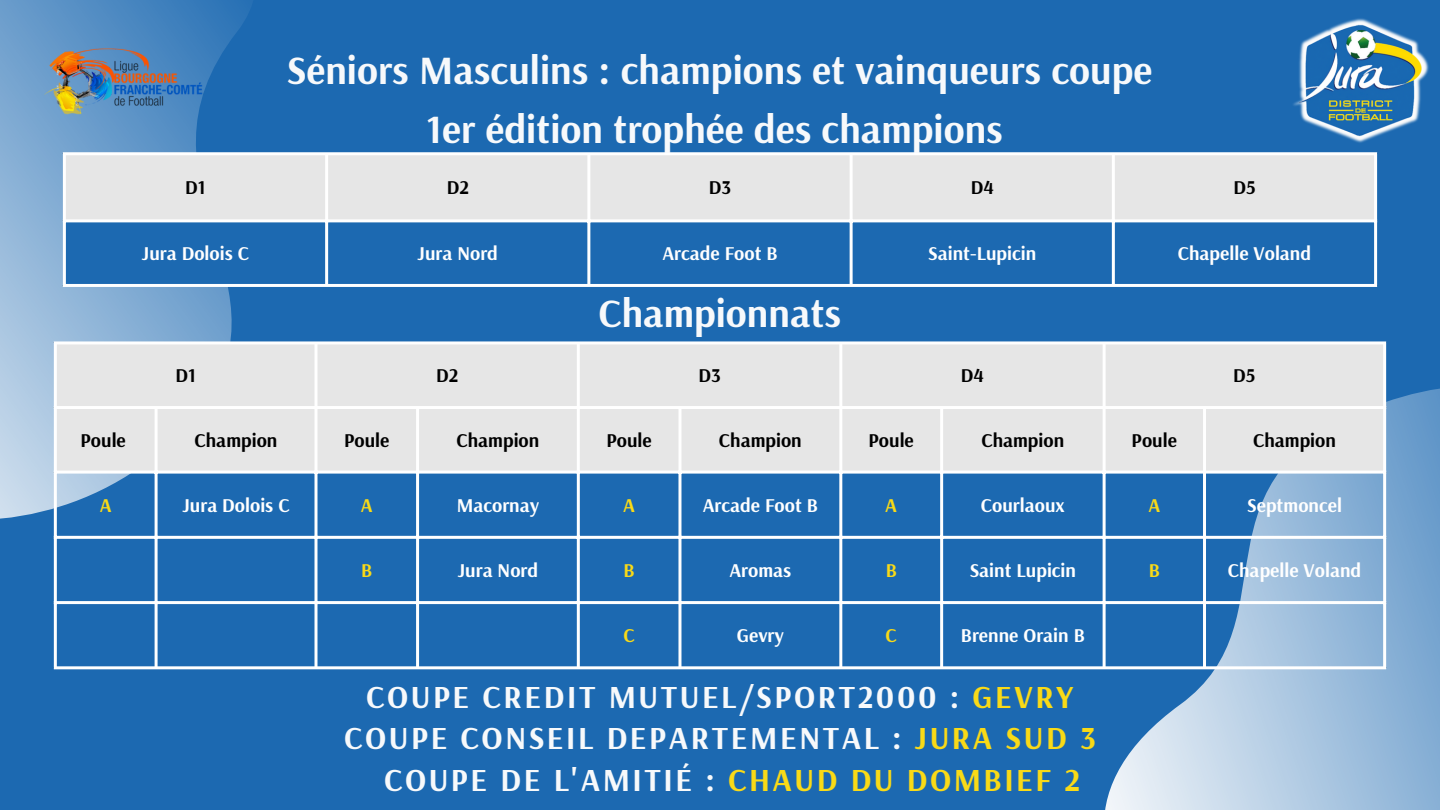
<style>
.page{position:relative;width:1440px;height:810px;background:#1c69b1}
.page>*{position:absolute;margin:0;border:0;box-sizing:border-box;transform-origin:0 0}
.t1{font:700 40px/58.4px "Arsenal";color:#f7f9fb;text-align:center}
.t2{font:700 32px "Arsenal";letter-spacing:.08em;color:#f7f9fb}
.t3{font:700 19.5px "Arsenal";color:#fff}
.t4{font:700 19.5px "Arsenal";color:#000}
.t5{font:700 19.5px "Arsenal";color:#f9da17}
.s1{color:#f9da17}
</style>
<div class="page">
<svg style="left:0;top:0;width:459px;height:618px"></svg>
<img style="left:45px;top:46px;width:162px;height:69px">
<img style="left:1293px;top:18px;width:136px;height:125px">
<div style="left:66px;top:155px;width:1308px;height:64px;background:#e6e6e6"></div>
<div style="left:64px;top:221px;width:263px;height:65px;background:#1c69b1"></div>
<hr style="left:63px;top:155px;width:3px;height:129px;background:#fff">
<hr style="left:325px;top:155px;width:3px;height:129px;background:#fff">
<hr style="left:587px;top:155px;width:3px;height:129px;background:#fff">
<hr style="left:850px;top:155px;width:3px;height:129px;background:#fff">
<hr style="left:1112px;top:155px;width:3px;height:129px;background:#fff">
<hr style="left:1374px;top:155px;width:3px;height:129px;background:#fff">
<hr style="left:63px;top:152px;width:1314px;height:3px;background:#fff">
<hr style="left:63px;top:219px;width:1314px;height:3px;background:#fff">
<hr style="left:63px;top:284px;width:1314px;height:3px;background:#fff">
<svg style="left:999px;top:341px;width:441px;height:469px"></svg>
<div style="left:57px;top:344px;width:1326px;height:127px;background:#e6e6e6"></div>
<hr style="left:54px;top:344px;width:3px;height:322px;background:#fff">
<hr style="left:155px;top:409px;width:3px;height:257px;background:#fff">
<hr style="left:315px;top:344px;width:3px;height:322px;background:#fff">
<hr style="left:416px;top:409px;width:3px;height:257px;background:#fff">
<hr style="left:577px;top:344px;width:3px;height:322px;background:#fff">
<hr style="left:678px;top:409px;width:3px;height:257px;background:#fff">
<hr style="left:839px;top:344px;width:3px;height:322px;background:#fff">
<hr style="left:940px;top:409px;width:3px;height:257px;background:#fff">
<hr style="left:1103px;top:344px;width:3px;height:322px;background:#fff">
<hr style="left:1203px;top:409px;width:3px;height:257px;background:#fff">
<hr style="left:1383px;top:344px;width:3px;height:322px;background:#fff">
<hr style="left:54px;top:341px;width:1332px;height:3px;background:#fff">
<hr style="left:54px;top:406px;width:1332px;height:3px;background:#fff">
<hr style="left:54px;top:471px;width:1332px;height:3px;background:#fff">
<hr style="left:54px;top:536px;width:1332px;height:3px;background:#fff">
<hr style="left:54px;top:601px;width:1332px;height:3px;background:#fff">
<hr style="left:54px;top:666px;width:1332px;height:3px;background:#fff">
<h1 class="t1" style="left:287px;top:40px;width:867px">Séniors Masculins : champions et vainqueurs coupe<br>1er édition trophée des champions</h1>
<p class="t4" style="left:185px;top:175px;width:22px">D1</p>
<p class="t4" style="left:447px;top:175px;width:24px">D2</p>
<p class="t4" style="left:709px;top:175px;width:24px">D3</p>
<p class="t4" style="left:971px;top:175px;width:25px">D4</p>
<p class="t4" style="left:1233px;top:175px;width:24px">D5</p>
<p class="t3" style="left:142px;top:240px;width:109px">Jura Dolois C</p>
<p class="t3" style="left:418px;top:240px;width:82px">Jura Nord</p>
<p class="t3" style="left:662px;top:240px;width:117px">Arcade Foot B</p>
<p class="t3" style="left:928px;top:240px;width:109px">Saint-Lupicin</p>
<p class="t3" style="left:1178px;top:240px;width:135px">Chapelle Voland</p>
<h1 class="t1" style="left:599px;top:283px;width:244px">Championnats</h1>
<p class="t4" style="left:175px;top:362px;width:22px">D1</p>
<p class="t4" style="left:436px;top:362px;width:24px">D2</p>
<p class="t4" style="left:698px;top:362px;width:24px">D3</p>
<p class="t4" style="left:961px;top:362px;width:25px">D4</p>
<p class="t4" style="left:1233px;top:362px;width:24px">D5</p>
<p class="t4" style="left:81px;top:427px;width:47px">Poule</p>
<p class="t4" style="left:195px;top:427px;width:84px">Champion</p>
<p class="t4" style="left:344px;top:427px;width:47px">Poule</p>
<p class="t4" style="left:457px;top:427px;width:84px">Champion</p>
<p class="t4" style="left:606px;top:427px;width:47px">Poule</p>
<p class="t4" style="left:719px;top:427px;width:84px">Champion</p>
<p class="t4" style="left:869px;top:427px;width:47px">Poule</p>
<p class="t4" style="left:981px;top:427px;width:84px">Champion</p>
<p class="t4" style="left:1132px;top:427px;width:47px">Poule</p>
<p class="t4" style="left:1253px;top:427px;width:84px">Champion</p>
<p class="t5" style="left:100px;top:492px;width:13px">A</p>
<p class="t3" style="left:182px;top:492px;width:109px">Jura Dolois C</p>
<p class="t5" style="left:361px;top:492px;width:13px">A</p>
<p class="t3" style="left:457px;top:492px;width:84px">Macornay</p>
<p class="t5" style="left:623px;top:492px;width:13px">A</p>
<p class="t3" style="left:703px;top:492px;width:117px">Arcade Foot B</p>
<p class="t5" style="left:885px;top:492px;width:13px">A</p>
<p class="t3" style="left:981px;top:492px;width:85px">Courlaoux</p>
<p class="t5" style="left:1148px;top:492px;width:13px">A</p>
<p class="t3" style="left:1247px;top:492px;width:96px">Septmoncel</p>
<p class="t5" style="left:361px;top:558px;width:13px">B</p>
<p class="t3" style="left:458px;top:558px;width:82px">Jura Nord</p>
<p class="t5" style="left:624px;top:558px;width:13px">B</p>
<p class="t3" style="left:729px;top:558px;width:63px">Aromas</p>
<p class="t5" style="left:886px;top:558px;width:13px">B</p>
<p class="t3" style="left:970px;top:558px;width:108px">Saint Lupicin</p>
<p class="t5" style="left:1149px;top:558px;width:13px">B</p>
<p class="t3" style="left:1228px;top:558px;width:135px">Chapelle Voland</p>
<p class="t5" style="left:624px;top:623px;width:13px">C</p>
<p class="t3" style="left:737px;top:623px;width:48px">Gevry</p>
<p class="t5" style="left:886px;top:623px;width:13px">C</p>
<p class="t3" style="left:961px;top:623px;width:125px">Brenne Orain B</p>
<h2 class="t2" style="left:366px;top:676px;width:708px">COUPE CREDIT MUTUEL/SPORT2000 : <span class="s1">GEVRY</span></h2>
<h2 class="t2" style="left:344px;top:717px;width:753px">COUPE CONSEIL DEPARTEMENTAL : <span class="s1">JURA SUD 3</span></h2>
<h2 class="t2" style="left:384px;top:759px;width:697px">COUPE DE L'AMITIÉ : <span class="s1">CHAUD DU DOMBIEF 2</span></h2>
</div>
